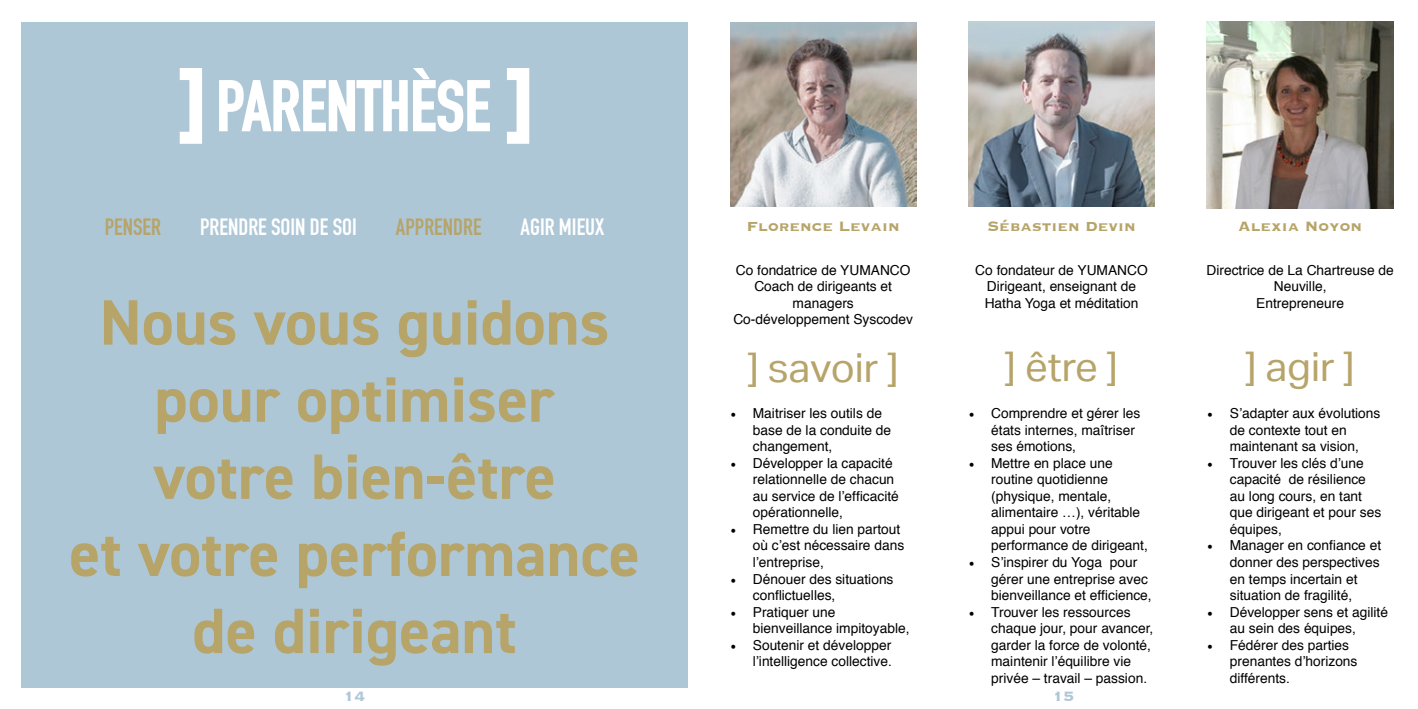
<style>
.page{position:relative;width:1418px;height:709px;background:#fff}
.page>*{position:absolute;margin:0;border:0;box-sizing:border-box;transform-origin:0 0}
.t1{font:700 64.25px/77.1px "DIN2014";color:#b6a469;text-align:center}
.t2{font:40px "Aktiv Grotesk";color:#b6a469}
.t3{font:23.25px "DIN Engschrift LT Pro";color:#fff}
.t4{font:23.25px "DIN Engschrift LT Pro";color:#b6a469}
.t5{font:700 17.5px "Copperplate";color:#b6a469}
.t6{font:700 17.5px "Copperplate";color:#aec7d7}
.t7{font:13.75px/16.5px "Helvetica";color:#000}
.s1{font-family:"Minion Pro";font-size:15px}
</style>
<div class="page">
<div style="left:21px;top:22px;width:666px;height:665px;background:#aec7d7"></div>
<svg style="left:507px;top:68px;width:23px;height:76px"></svg>
<svg style="left:179px;top:68px;width:23px;height:76px"></svg>
<svg style="left:219px;top:68px;width:271px;height:64px"></svg>
<img style="left:730px;top:22px;width:186px;height:185px">
<img style="left:968px;top:22px;width:186px;height:185px">
<img style="left:1206px;top:21px;width:187px;height:187px">
<h3 class="t4" style="left:105px;top:213px;width:58px">PENSER</h3>
<h3 class="t3" style="left:200px;top:213px;width:158px">PRENDRE SOIN DE SOI</h3>
<h3 class="t4" style="left:396px;top:213px;width:87px">APPRENDRE</h3>
<h3 class="t3" style="left:520px;top:213px;width:85px">AGIR MIEUX</h3>
<h1 class="t1" style="left:69px;top:283px;width:572px">Nous vous guidons pour optimiser<br>votre bien-être<br>et votre performance de dirigeant</h1>
<p class="t5" style="left:746px;top:214px;width:155px">Florence Levain</p>
<p class="t5" style="left:987px;top:214px;width:150px">Sébastien Devin</p>
<p class="t5" style="left:1238px;top:214px;width:125px">Alexia Noyon</p>
<p class="t7" style="left:733px;top:262px;width:181px;text-align:center">Co fondatrice de YUMANCO<br>Coach de dirigeants et managers<br>Co-développement Syscodev</p>
<h2 class="t2" style="left:747px;top:345px;width:152px">] savoir ]</h2>
<p class="t7" style="left:752px;top:406px;width:140px;text-indent:-22px"><span class="s1">•</span> Maitriser les outils de base de la conduite de changement,</p>
<p class="t7" style="left:752px;top:455px;width:147px;text-indent:-22px"><span class="s1">•</span> Développer la capacité relationnelle de chacun au service de l’efficacité opérationnelle,</p>
<p class="t7" style="left:752px;top:521px;width:153px;text-indent:-22px"><span class="s1">•</span> Remettre du lien partout où c’est nécessaire dans l’entreprise,</p>
<p class="t7" style="left:752px;top:571px;width:142px;text-indent:-22px"><span class="s1">•</span> Dénouer des situations conflictuelles,</p>
<p class="t7" style="left:752px;top:604px;width:158px;text-indent:-22px"><span class="s1">•</span> Pratiquer une bienveillance impitoyable,</p>
<p class="t7" style="left:730px;top:637px;width:163px;text-align:right"><span class="s1">•</span> Soutenir et développer l’intelligence collective.</p>
<p class="t7" style="left:975px;top:262px;width:174px;text-align:center">Co fondateur de YUMANCO<br>Dirigeant, enseignant de<br>Hatha Yoga et méditation</p>
<h2 class="t2" style="left:1004px;top:343px;width:115px">] être ]</h2>
<p class="t7" style="left:991px;top:406px;width:151px;text-indent:-22px"><span class="s1">•</span> Comprendre et gérer les états internes, maîtriser ses émotions,</p>
<p class="t7" style="left:991px;top:455px;width:158px;text-indent:-22px"><span class="s1">•</span> Mettre en place une routine quotidienne (physique, mentale, alimentaire …), véritable appui pour votre performance de dirigeant,</p>
<p class="t7" style="left:991px;top:554px;width:162px;text-indent:-22px"><span class="s1">•</span> S’inspirer du Yoga pour gérer une entreprise avec bienveillance et efficience,</p>
<p class="t7" style="left:991px;top:604px;width:164px;text-indent:-22px"><span class="s1">•</span> Trouver les ressources chaque jour, pour avancer, garder la force de volonté, maintenir l’équilibre vie privée – travail – passion.</p>
<p class="t7" style="left:1206px;top:262px;width:189px;text-align:center">Directrice de La Chartreuse de<br>Neuville,<br>Entrepreneure</p>
<h2 class="t2" style="left:1245px;top:343px;width:111px">] agir ]</h2>
<p class="t7" style="left:1229px;top:406px;width:152px;text-indent:-22px"><span class="s1">•</span> S’adapter aux évolutions de contexte tout en maintenant sa vision,</p>
<p class="t7" style="left:1229px;top:455px;width:153px;text-indent:-22px"><span class="s1">•</span> Trouver les clés d’une capacité de résilience au long cours, en tant que dirigeant et pour ses équipes,</p>
<p class="t7" style="left:1229px;top:538px;width:153px;text-indent:-22px"><span class="s1">•</span> Manager en confiance et donner des perspectives en temps incertain et situation de fragilité,</p>
<p class="t7" style="left:1229px;top:604px;width:160px;text-indent:-22px"><span class="s1">•</span> Développer sens et agilité au sein des équipes,</p>
<p class="t7" style="left:1229px;top:637px;width:129px;text-indent:-22px"><span class="s1">•</span> Fédérer des parties prenantes d’horizons différents.</p>
<p class="t6" style="left:344px;top:685px;width:23px">14</p>
<p class="t6" style="left:1052px;top:685px;width:23px">15</p>
</div>
